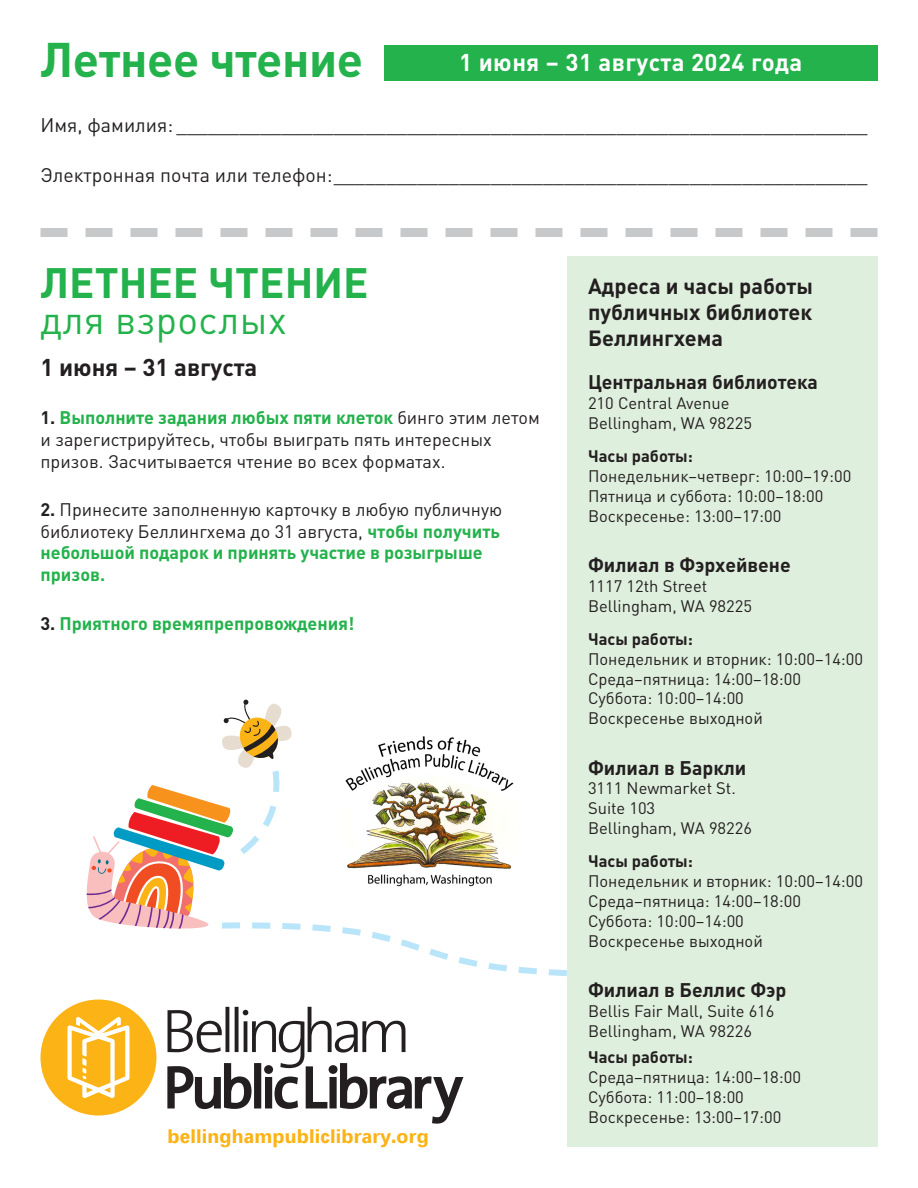
<style>
.page{position:relative;width:918px;height:1188px;background:#fff}
.page>*{position:absolute;margin:0;border:0;box-sizing:border-box;transform-origin:0 0}
.t1{font:700 48px "DIN Pro";letter-spacing:-.01em;color:#23b24b}
.t2{font:700 42px "DIN Pro";color:#23b24b}
.t3{font:39px "DIN Pro";letter-spacing:.01em;color:#23b24b}
.t4{font:700 24px "DIN Pro";letter-spacing:.02em;color:#fff}
.t5{font:700 24px "DIN Pro";color:#231f20}
.t6{font:700 21.75px/26.1px "DIN Pro";color:#231f20;text-align:justify}
.t7{font:19.5px "DIN Pro";color:#231f20}
.t8{font:700 19.5px "DIN Pro";color:#231f20}
.t9{font:700 19.5px "Ebrima";letter-spacing:.01em;color:#fbb316}
.t10{font:18px/21.6px "DIN Pro";color:#231f20}
.t11{font:700 18px "DIN Pro";color:#23b24b}
.t12{font:16.5px/19.8px "DIN Pro";color:#231f20}
.t13{font:700 16.5px "DIN Pro";color:#231f20}
.s1{font-weight:700}
.s2{font-weight:700;color:#23b24b}
.s3{color:#231f20}
</style>
<div class="page">
<div style="left:567px;top:256px;width:311px;height:892px;background:#dfefdd"></div>
<svg style="left:86px;top:699px;width:481px;height:277px"></svg>
<img style="left:338px;top:729px;width:182px;height:167px">
<svg style="left:167px;top:1007px;width:296px;height:117px"></svg>
<div style="left:40px;top:1000px;width:116px;height:116px;background:#fbb316;border-radius:50%"></div>
<svg style="left:67px;top:1017px;width:63px;height:81px"></svg>
<svg style="left:40px;top:228px;width:838px;height:9px"></svg>
<div style="left:384px;top:45px;width:494px;height:36px;background:#23b24b"></div>
<p class="t1" style="left:40px;top:27px;width:324px">Летнее чтение</p>
<p class="t4" style="left:459px;top:46px;width:345px">1 июня – 31 августа 2024 года</p>
<p class="t7" style="left:40px;top:112px;width:829px">Имя, фамилия: __________________________________________________________________</p>
<p class="t7" style="left:40px;top:162px;width:829px">Электронная почта или телефон:___________________________________________________</p>
<p class="t2" style="left:40px;top:254px;width:330px">ЛЕТНЕЕ ЧТЕНИЕ</p>
<p class="t3" style="left:40px;top:293px;width:248px">для взрослых</p>
<p class="t5" style="left:40px;top:351px;width:218px">1 июня – 31 августа</p>
<p class="t10" style="left:40px;top:406px;width:501px"><span class="s1">1.</span> <span class="s2">Выполните задания любых пяти клеток</span> бинго этим летом и зарегистрируйтесь, чтобы выиграть пять интересных призов. Засчитывается чтение во всех форматах.</p>
<p class="t10" style="left:40px;top:498px;width:463px"><span class="s1">2.</span> Принесите заполненную карточку в любую публичную библиотеку Беллингхема до 31 августа, <span class="s2">чтобы получить небольшой подарок и принять участие в розыгрыше призов.</span></p>
<p class="t11" style="left:40px;top:611px;width:315px"><span class="s3">3.</span> Приятного времяпрепровождения!</p>
<p class="t9" style="left:167px;top:1120px;width:263px">bellinghampubliclibrary.org</p>
<p class="t6" style="left:588px;top:272px;width:226px">Адреса и часы работы публичных библиотек Беллингхема</p>
<p class="t8" style="left:588px;top:369px;width:231px">Центральная библиотека</p>
<p class="t12" style="left:588px;top:393px;width:166px">210 Central Avenue<br>Bellingham, WA 98225</p>
<p class="t13" style="left:588px;top:445px;width:106px">Часы работы:</p>
<p class="t12" style="left:588px;top:466px;width:265px">Понедельник–четверг: 10:00–19:00</p>
<p class="t12" style="left:588px;top:485px;width:237px">Пятница и суббота: 10:00–18:00</p>
<p class="t12" style="left:588px;top:505px;width:195px">Воскресенье: 13:00–17:00</p>
<p class="t8" style="left:588px;top:552px;width:204px">Филиал в Фэрхейвене</p>
<p class="t12" style="left:588px;top:575px;width:166px">1117 12th Street<br>Bellingham, WA 98225</p>
<p class="t13" style="left:588px;top:628px;width:106px">Часы работы:</p>
<p class="t12" style="left:588px;top:648px;width:277px">Понедельник и вторник: 10:00–14:00</p>
<p class="t12" style="left:588px;top:668px;width:215px">Среда–пятница: 14:00–18:00</p>
<p class="t12" style="left:588px;top:688px;width:157px">Суббота: 10:00–14:00</p>
<p class="t12" style="left:588px;top:708px;width:176px">Воскресенье выходной</p>
<p class="t8" style="left:588px;top:754px;width:160px">Филиал в Баркли</p>
<p class="t12" style="left:588px;top:778px;width:166px">3111 Newmarket St.<br>Suite 103<br>Bellingham, WA 98226</p>
<p class="t13" style="left:588px;top:850px;width:106px">Часы работы:</p>
<p class="t12" style="left:588px;top:871px;width:277px">Понедельник и вторник: 10:00–14:00</p>
<p class="t12" style="left:588px;top:890px;width:215px">Среда–пятница: 14:00–18:00</p>
<p class="t12" style="left:588px;top:910px;width:157px">Суббота: 10:00–14:00</p>
<p class="t12" style="left:588px;top:930px;width:176px">Воскресенье выходной</p>
<p class="t8" style="left:588px;top:977px;width:200px">Филиал в Беллис Фэр</p>
<p class="t12" style="left:588px;top:1000px;width:188px">Bellis Fair Mall, Suite 616<br>Bellingham, WA 98226</p>
<p class="t13" style="left:588px;top:1046px;width:106px">Часы работы:</p>
<p class="t12" style="left:588px;top:1066px;width:215px">Среда–пятница: 14:00–18:00</p>
<p class="t12" style="left:588px;top:1086px;width:157px">Суббота: 11:00–18:00</p>
<p class="t12" style="left:588px;top:1106px;width:195px">Воскресенье: 13:00–17:00</p>
</div>
